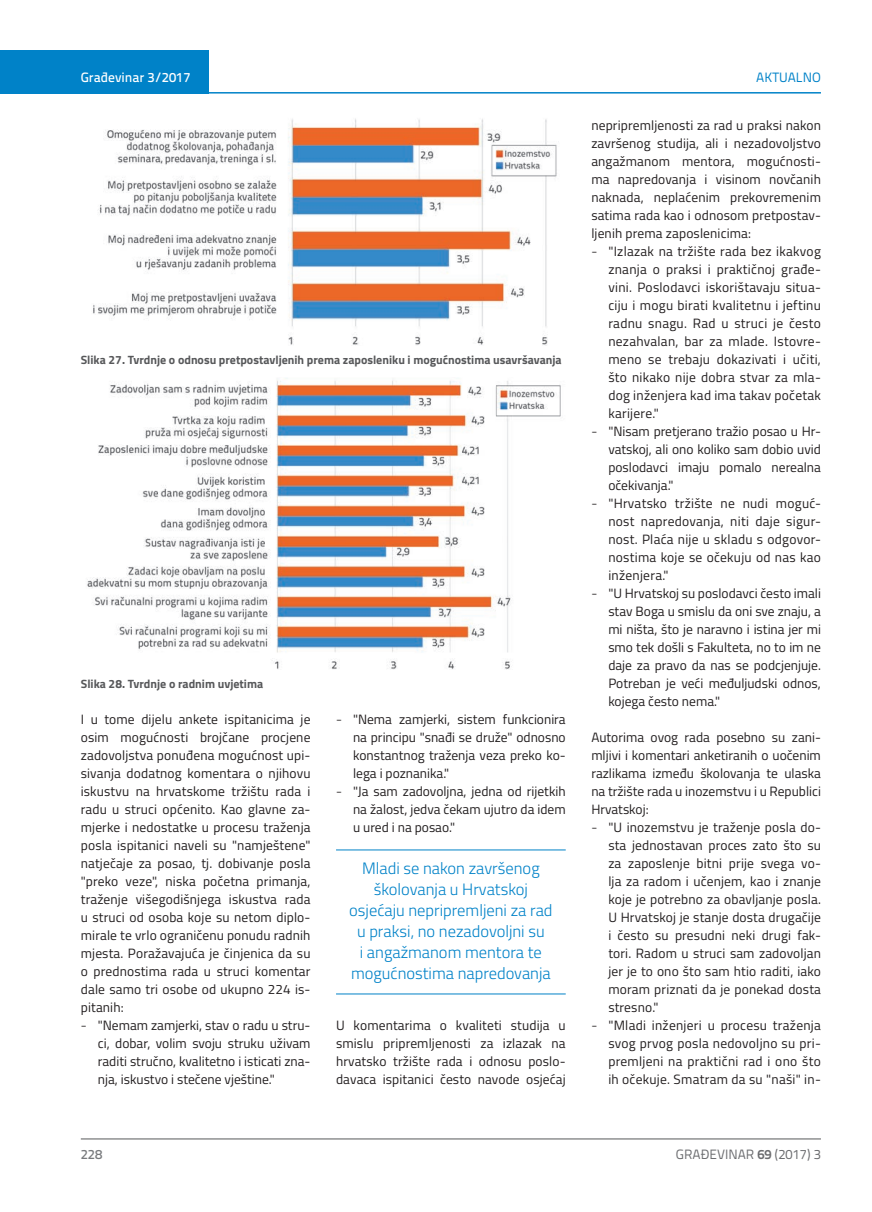
<style>
.page{position:relative;width:872px;height:1212px;background:#fff}
.page>*{position:absolute;margin:0;border:0;box-sizing:border-box;transform-origin:0 0}
.t1{font:300 16.5px/21px "Titillium";color:#0082c8;text-align:center}
.t2{font:13.5px/18px "Titillium";letter-spacing:.01em;color:#231f20;text-align:justify}
.t3{font:13.5px "Titillium Text 22 L";color:#6c6d70}
.t4{font:500 13.5px "Titillium Text 22 L";color:#fff}
.t5{font:13.5px "Titillium Text 22 L";color:#0082c8}
.t6{font:500 13.5px "Titillium Text 22 L";color:#787a7d}
.t7{font:700 12px "Titillium";color:#57585a}
.s1{font-family:"Titillium Text 22 L";font-weight:300}
.s2{font-weight:700}
</style>
<div class="page">
<hr style="left:81px;top:1139px;width:740px;height:1px;background:#57585a">
<div style="left:0;top:50px;width:208px;height:44px;background:#0082c8"></div>
<hr style="left:0;top:92px;width:821px;height:2px;background:#0082c8">
<hr style="left:336px;top:850px;width:230px;height:1px;background:#0082c8">
<hr style="left:336px;top:994px;width:230px;height:1px;background:#0082c8">
<img style="left:93px;top:118px;width:464px;height:228px">
<img style="left:87px;top:378px;width:474px;height:292px">
<p class="t4" style="left:81px;top:67px;width:111px">Građevinar 3/2017</p>
<p class="t5" style="left:756px;top:68px;width:66px">AKTUALNO</p>
<p class="t7" style="left:81px;top:350px;width:482px">Slika 27. Tvrdnje o odnosu pretpostavljenih prema zaposleniku i mogućnostima usavršavanja</p>
<p class="t7" style="left:81px;top:675px;width:184px">Slika 28. Tvrdnje o radnim uvjetima</p>
<p class="t2" style="left:81px;top:710px;width:231px">I u tome dijelu ankete ispitanicima je osim mogućnosti brojčane procjene zadovoljstva ponuđena mogućnost upi&shy;sivanja dodatnog komentara o njihovu iskustvu na hrvatskome tržištu rada i radu u struci općenito. Kao glavne za&shy;mjerke i nedostatke u procesu traženja posla ispitanici naveli su "namještene" natječaje za posao, tj. dobivanje posla "preko veze", niska početna primanja, traženje višegodišnjega iskustva rada u struci od osoba koje su netom diplo&shy;mirale te vrlo ograničenu ponudu radnih mjesta. Poražavajuća je činjenica da su o prednostima rada u struci komentar dale samo tri osobe od ukupno 224 is&shy;pitanih:</p>
<p class="t2" style="left:98px;top:1016px;width:214px;text-indent:-17px"><span class="s1">-</span> "Nemam zamjerki, stav o radu u stru&shy;ci, dobar, volim svoju struku uživam raditi stručno, kvalitetno i isticati zna&shy;nja, iskustvo i stečene vještine."</p>
<p class="t2" style="left:353px;top:710px;width:214px;text-indent:-17px"><span class="s1">-</span> "Nema zamjerki, sistem funkcionira na principu "snađi se druže" odnosno konstantnog traženja veza preko ko&shy;lega i poznanika."</p>
<p class="t2" style="left:353px;top:782px;width:214px;text-indent:-17px"><span class="s1">-</span> "Ja sam zadovoljna, jedna od rijetkih na žalost, jedva čekam ujutro da idem u ured i na posao."</p>
<p class="t1" style="left:349px;top:857px;width:205px">Mladi se nakon završenog školovanja u Hrvatskoj osjećaju nepripremljeni za rad u praksi, no nezadovoljni su<br>i angažmanom mentora te mogućnostima napredovanja</p>
<p class="t2" style="left:336px;top:1016px;width:231px">U komentarima o kvaliteti studija u smislu pripremljenosti za izlazak na hrvatsko tržište rada i odnosu poslo&shy;davaca ispitanici često navode osjećaj</p>
<p class="t2" style="left:591px;top:115px;width:231px">nepripremljenosti za rad u praksi nakon završenog studija, ali i nezadovoljstvo angažmanom mentora, mogućnosti&shy;ma napredovanja i visinom novčanih naknada, neplaćenim prekovremenim satima rada kao i odnosom pretpostav&shy;ljenih prema zaposlenicima:</p>
<p class="t2" style="left:608px;top:241px;width:214px;text-indent:-17px"><span class="s1">-</span> "Izlazak na tržište rada bez ikakvog znanja o praksi i praktičnoj građe&shy;vini. Poslodavci iskorištavaju situa&shy;ciju i mogu birati kvalitetnu i jeftinu radnu snagu. Rad u struci je često nezahvalan, bar za mlade. Istovre&shy;meno se trebaju dokazivati i učiti, što nikako nije dobra stvar za mla&shy;dog inženjera kad ima takav početak karijere."</p>
<p class="t2" style="left:608px;top:421px;width:214px;text-indent:-17px"><span class="s1">-</span> "Nisam pretjerano tražio posao u Hr&shy;vatskoj, ali ono koliko sam dobio uvid poslodavci imaju pomalo nerealna očekivanja."</p>
<p class="t2" style="left:608px;top:493px;width:214px;text-indent:-17px"><span class="s1">-</span> "Hrvatsko tržište ne nudi moguć&shy;nost napredovanja, niti daje sigur&shy;nost. Plaća nije u skladu s odgovor&shy;nostima koje se očekuju od nas kao inženjera."</p>
<p class="t2" style="left:608px;top:583px;width:214px;text-indent:-17px"><span class="s1">-</span> "U Hrvatskoj su poslodavci često imali stav Boga u smislu da oni sve znaju, a mi ništa, što je naravno i istina jer mi smo tek došli s Fakulteta, no to im ne daje za pravo da nas se podcjenjuje.<br>Potreban je veći međuljudski odnos, kojega često nema."</p>
<p class="t2" style="left:591px;top:727px;width:231px">Autorima ovog rada posebno su zani&shy;mljivi i komentari anketiranih o uočenim razlikama između školovanja te ulaska na tržište rada u inozemstvu i u Republici Hrvatskoj:</p>
<p class="t2" style="left:608px;top:818px;width:214px;text-indent:-17px"><span class="s1">-</span> "U inozemstvu je traženje posla do&shy;sta jednostavan proces zato što su za zaposlenje bitni prije svega vo&shy;lja za radom i učenjem, kao i znanje koje je potrebno za obavljanje posla.<br>U Hrvatskoj je stanje dosta drugačije i često su presudni neki drugi fak&shy;tori. Radom u struci sam zadovoljan jer je to ono što sam htio raditi, iako moram priznati da je ponekad dosta stresno."</p>
<p class="t2" style="left:608px;top:1016px;width:214px;text-indent:-17px"><span class="s1">-</span> "Mladi inženjeri u procesu traženja svog prvog posla nedovoljno su pri&shy;premljeni na praktični rad i ono što ih očekuje. Smatram da su "naši" in-</p>
<p class="t6" style="left:81px;top:1144px;width:23px">228</p>
<p class="t3" style="left:676px;top:1144px;width:146px">GRAĐEVINAR <span class="s2">69</span> (2017) 3</p>
</div>
